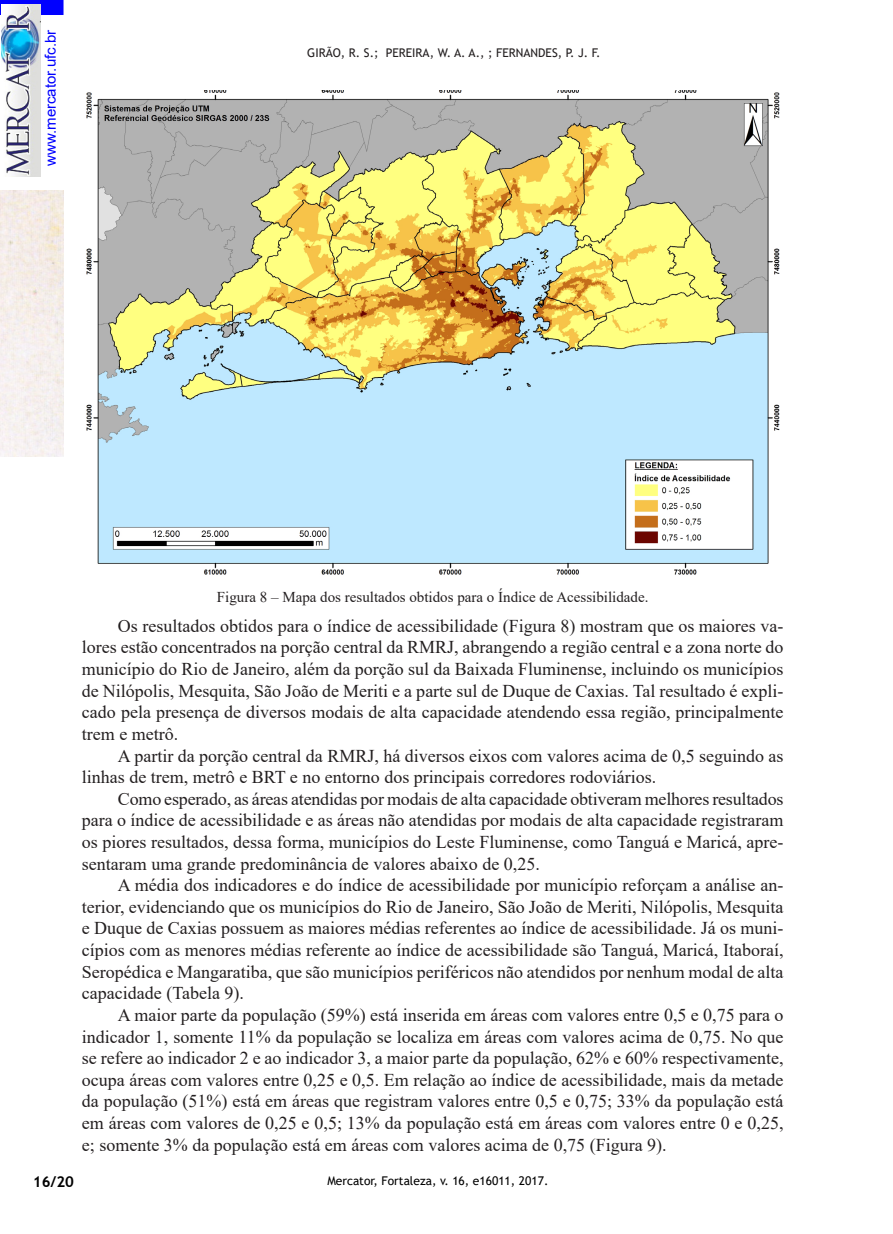
<style>
.page{position:relative;width:893px;height:1234px;background:#fff}
.page>*{position:absolute;margin:0;border:0;box-sizing:border-box;transform-origin:0 0}
.t1{font:18px/21.6px "Times New Roman";color:#231f20;text-align:justify}
.LEGENDA{font:15px "Times New Roman";color:#231f20}
.t2{font:15px "Arial";color:#00f}
.t3{font:700 15px "Trebuchet MS";color:#000}
.t4{font:12px "Trebuchet MS";color:#231f20}
.t5{font:12px "Trebuchet MS";color:#000}
</style>
<div class="page">
<img style="left:0;top:190px;width:64px;height:266px">
<div style="left:0;top:0;width:64px;height:15px;background:#00f"></div>
<img style="left:1px;top:4px;width:39px;height:173px">
<img style="left:86px;top:91px;width:693px;height:484px">
<p class="t2" style="left:40px;top:166px;width:138px;rotate:-90deg">www.mercator.ufc.br</p>
<p class="t4" style="left:307px;top:45px;width:295px">GIRÃO, R. S.; PEREIRA, W. A. A., ; FERNANDES, P. J. F.</p>
<p class="LEGENDA" style="left:217px;top:586px;width:433px">Figura 8 – Mapa dos resultados obtidos para o Índice de Acessibilidade.</p>
<p class="t1" style="left:82px;top:614px;width:703px;text-indent:36px">Os resultados obtidos para o índice de acessibilidade (Figura 8) mostram que os maiores va&shy;lores estão concentrados na porção central da RMRJ, abrangendo a região central e a zona norte do município do Rio de Janeiro, além da porção sul da Baixada Fluminense, incluindo os municípios de Nilópolis, Mesquita, São João de Meriti e a parte sul de Duque de Caxias. Tal resultado é expli&shy;cado pela presença de diversos modais de alta capacidade atendendo essa região, principalmente trem e metrô.</p>
<p class="t1" style="left:82px;top:744px;width:703px;text-indent:36px">A partir da porção central da RMRJ, há diversos eixos com valores acima de 0,5 seguindo as linhas de trem, metrô e BRT e no entorno dos principais corredores rodoviários.</p>
<p class="t1" style="left:82px;top:787px;width:703px;text-indent:36px">Como esperado, as áreas atendidas por modais de alta capacidade obtiveram melhores resultados para o índice de acessibilidade e as áreas não atendidas por modais de alta capacidade registraram os piores resultados, dessa forma, municípios do Leste Fluminense, como Tanguá e Maricá, apre&shy;sentaram uma grande predominância de valores abaixo de 0,25.</p>
<p class="t1" style="left:82px;top:873px;width:703px;text-indent:36px">A média dos indicadores e do índice de acessibilidade por município reforçam a análise an&shy;terior, evidenciando que os municípios do Rio de Janeiro, São João de Meriti, Nilópolis, Mesquita e Duque de Caxias possuem as maiores médias referentes ao índice de acessibilidade. Já os muni&shy;cípios com as menores médias referente ao índice de acessibilidade são Tanguá, Maricá, Itaboraí, Seropédica e Mangaratiba, que são municípios periféricos não atendidos por nenhum modal de alta capacidade (Tabela 9).</p>
<p class="t1" style="left:82px;top:1003px;width:703px;text-indent:36px">A maior parte da população (59%) está inserida em áreas com valores entre 0,5 e 0,75 para o indicador 1, somente 11% da população se localiza em áreas com valores acima de 0,75. No que se refere ao indicador 2 e ao indicador 3, a maior parte da população, 62% e 60% respectivamente, ocupa áreas com valores entre 0,25 e 0,5. Em relação ao índice de acessibilidade, mais da metade da população (51%) está em áreas que registram valores entre 0,5 e 0,75; 33% da população está em áreas com valores de 0,25 e 0,5; 13% da população está em áreas com valores entre 0 e 0,25, e; somente 3% da população está em áreas com valores acima de 0,75 (Figura 9).</p>
<p class="t3" style="left:33px;top:1172px;width:43px">16/20</p>
<p class="t5" style="left:327px;top:1172px;width:223px">Mercator, Fortaleza, v. 16, e16011, 2017.</p>
</div>
